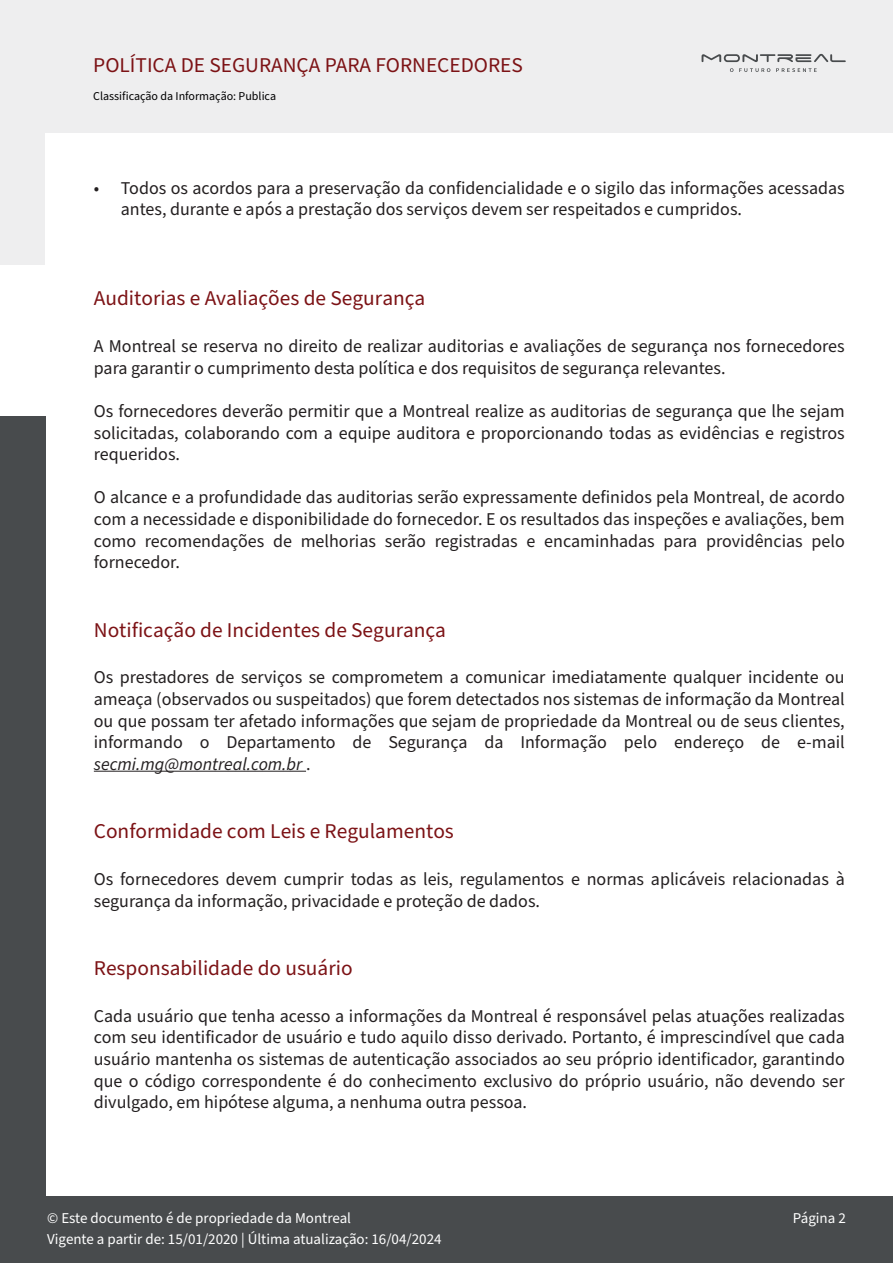
<style>
.page{position:relative;width:893px;height:1263px;background:#fff}
.page>*{position:absolute;margin:0;border:0;box-sizing:border-box;transform-origin:0 0}
.t1{font:21px "Source Sans Pro";color:#7c1215}
.t2{font:18px/21.6px "Source Sans Pro";color:#231f20;text-align:justify}
.t3{font:15px/21px "Source Sans Pro";color:#fff}
.t4{font:12px "Source Sans Pro";color:#000001}
.s1{font-style:italic}
</style>
<div class="page">
<div style="left:0;top:416px;width:45px;height:847px;background:#484b4d"></div>
<div style="left:0;top:0;width:45px;height:264px;background:#eeeeef"></div>
<div style="left:0;top:0;width:893px;height:132px;background:#eeeeef"></div>
<div style="left:0;top:1197px;width:893px;height:66px;background:#484b4d"></div>
<svg style="left:702px;top:54px;width:144px;height:18px"></svg>
<hr style="left:94px;top:771px;width:212px;height:1px;background:#231f20">
<p class="t1" style="left:93px;top:51px;width:431px">POLÍTICA DE SEGURANÇA PARA FORNECEDORES</p>
<p class="t4" style="left:93px;top:88px;width:184px">Classificação da Informação: Publica</p>
<p class="t2" style="left:121px;top:178px;width:725px;text-indent:-27px">• Todos os acordos para a preservação da confidencialidade e o sigilo das informações acessadas antes, durante e após a prestação dos serviços devem ser respeitados e cumpridos.</p>
<p class="t1" style="left:94px;top:284px;width:333px">Auditorias e Avaliações de Segurança</p>
<p class="t2" style="left:94px;top:336px;width:752px">A Montreal se reserva no direito de realizar auditorias e avaliações de segurança nos fornecedores para garantir o cumprimento desta política e dos requisitos de segurança relevantes.</p>
<p class="t2" style="left:94px;top:401px;width:752px">Os fornecedores deverão permitir que a Montreal realize as auditorias de segurança que lhe sejam solicitadas, colaborando com a equipe auditora e proporcionando todas as evidências e registros requeridos.</p>
<p class="t2" style="left:94px;top:487px;width:752px">O alcance e a profundidade das auditorias serão expressamente definidos pela Montreal, de acordo com a necessidade e disponibilidade do fornecedor. E os resultados das inspeções e avaliações, bem como recomendações de melhorias serão registradas e encaminhadas para providências pelo fornecedor.</p>
<p class="t1" style="left:94px;top:616px;width:354px">Notificação de Incidentes de Segurança</p>
<p class="t2" style="left:94px;top:667px;width:752px">Os prestadores de serviços se comprometem a comunicar imediatamente qualquer incidente ou ameaça (observados ou suspeitados) que forem detectados nos sistemas de informação da Montreal ou que possam ter afetado informações que sejam de propriedade da Montreal ou de seus clientes, informando o Departamento de Segurança da Informação pelo endereço de e-mail <span class="s1">secmi.mg@montreal.com.br</span> .</p>
<p class="t1" style="left:94px;top:817px;width:362px">Conformidade com Leis e Regulamentos</p>
<p class="t2" style="left:94px;top:869px;width:752px">Os fornecedores devem cumprir todas as leis, regulamentos e normas aplicáveis relacionadas à segurança da informação, privacidade e proteção de dados.</p>
<p class="t1" style="left:94px;top:954px;width:260px">Responsabilidade do usuário</p>
<p class="t2" style="left:94px;top:1006px;width:752px">Cada usuário que tenha acesso a informações da Montreal é responsável pelas atuações realizadas com seu identificador de usuário e tudo aquilo disso derivado. Portanto, é imprescindível que cada usuário mantenha os sistemas de autenticação associados ao seu próprio identificador, garantindo que o código correspondente é do conhecimento exclusivo do próprio usuário, não devendo ser divulgado, em hipótese alguma, a nenhuma outra pessoa.</p>
<p class="t3" style="left:47px;top:1207px;width:396px">© Este documento é de propriedade da Montreal<br>Vigente a partir de: 15/01/2020 | Última atualização: 16/04/2024</p>
<p class="t3" style="left:793px;top:1207px;width:54px">Página 2</p>
</div>
